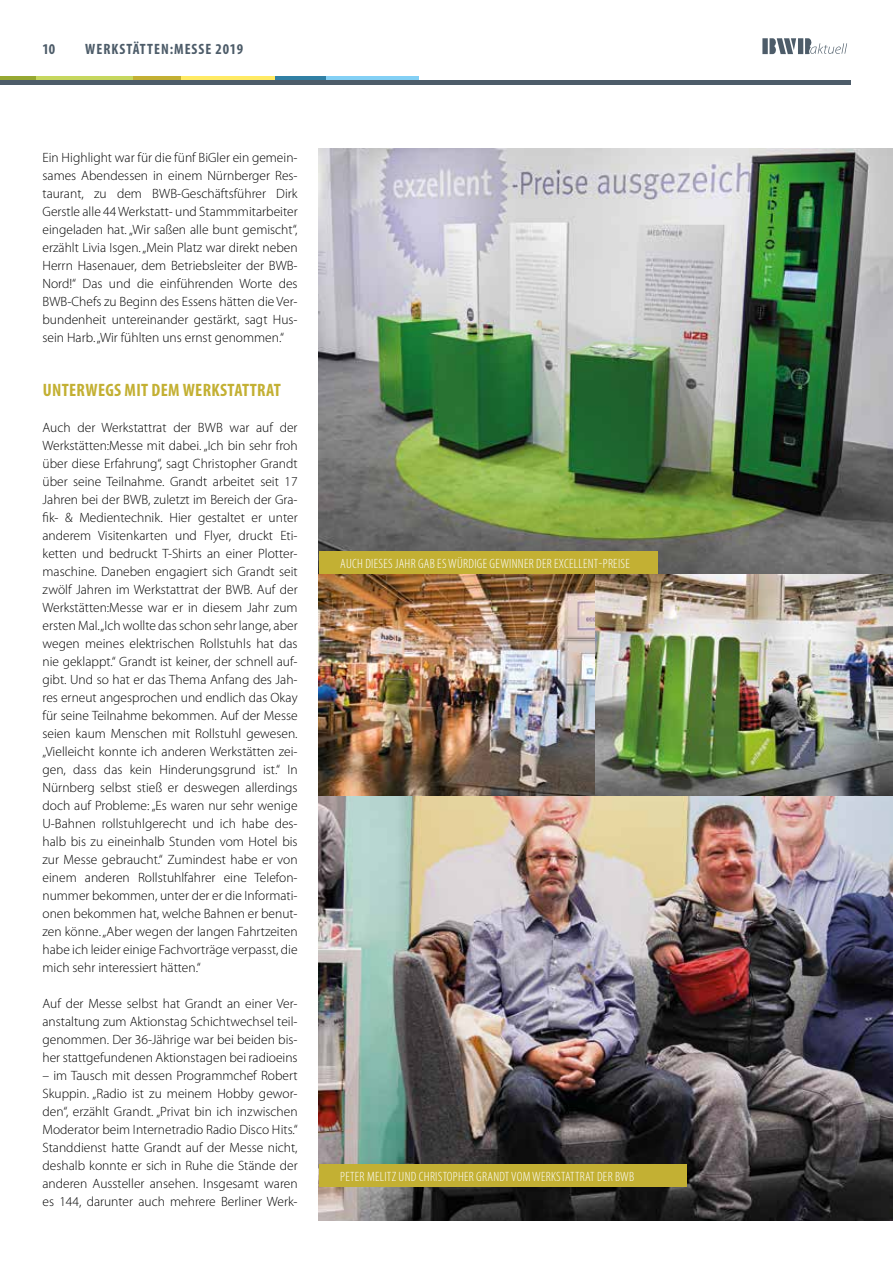
<style>
.page{position:relative;width:893px;height:1263px;background:#fff}
.page>*{position:absolute;margin:0;border:0;box-sizing:border-box;transform-origin:0 0}
.t1{font:700 condensed 18px "Myriad Pro";letter-spacing:.02em;color:#c3b033}
.t2{font:700 condensed 15px "Myriad Pro";letter-spacing:.07em;color:#4d5c69}
.t3{font:300 13.5px/18px "Myriad Pro";color:#000;text-align:justify}
.t4{font:300 condensed 13.5px "Myriad Pro";letter-spacing:.02em;color:#fff}
</style>
<div class="page">
<svg style="left:326px;top:77px;width:93px;height:4px"></svg>
<svg style="left:275px;top:77px;width:51px;height:4px"></svg>
<svg style="left:181px;top:77px;width:94px;height:4px"></svg>
<svg style="left:133px;top:77px;width:48px;height:4px"></svg>
<svg style="left:36px;top:77px;width:97px;height:4px"></svg>
<svg style="left:0;top:77px;width:36px;height:4px"></svg>
<hr style="left:0;top:81px;width:850px;height:4px;background:#4d5c69">
<svg style="left:762px;top:38px;width:85px;height:17px"></svg>
<img style="left:319px;top:149px;width:574px;height:1071px">
<div style="left:319px;top:1165px;width:367px;height:22px;background:#c3b033"></div>
<svg style="left:869px;top:148px;width:24px;height:180px;background:#c1c1c3"></svg>
<div style="left:319px;top:552px;width:338px;height:22px;background:#c3b033"></div>
<p class="t2" style="left:43px;top:39px;width:14px">10</p>
<p class="t2" style="left:85px;top:39px;width:160px">WERKSTÄTTEN:MESSE 2019</p>
<p class="t3" style="left:43px;top:148px;width:257px">Ein Highlight war für die fünf BiGler ein gemein&shy;sames Abendessen in einem Nürnberger Res&shy;taurant, zu dem BWB-Geschäftsführer Dirk Gerstle alle 44 Werkstatt- und Stammmitarbeiter eingeladen hat. „Wir saßen alle bunt gemischt“, erzählt Livia Isgen. „Mein Platz war direkt neben Herrn Hasenauer, dem Betriebsleiter der BWB-Nord!“ Das und die einführenden Worte des BWB-Chefs zu Beginn des Essens hätten die Ver&shy;bundenheit untereinander gestärkt, sagt Hus&shy;sein Harb. „Wir fühlten uns ernst genommen.“</p>
<h1 class="t1" style="left:43px;top:379px;width:240px">UNTERWEGS MIT DEM WERKSTATTRAT</h1>
<p class="t3" style="left:43px;top:418px;width:257px">Auch der Werkstattrat der BWB war auf der Werkstätten:Messe mit dabei. „Ich bin sehr froh über diese Erfahrung“, sagt Christopher Grandt über seine Teilnahme. Grandt arbeitet seit 17<br>Jahren bei der BWB, zuletzt im Bereich der Gra&shy;fik- &amp; Medientechnik. Hier gestaltet er unter anderem Visitenkarten und Flyer, druckt Eti&shy;ketten und bedruckt T-Shirts an einer Plotter&shy;maschine. Daneben engagiert sich Grandt seit zwölf Jahren im Werkstattrat der BWB. Auf der Werkstätten:Messe war er in diesem Jahr zum ersten Mal. „Ich wollte das schon sehr lange, aber wegen meines elektrischen Rollstuhls hat das nie geklappt.“ Grandt ist keiner, der schnell auf&shy;gibt. Und so hat er das Thema Anfang des Jah&shy;res erneut angesprochen und endlich das Okay für seine Teilnahme bekommen. Auf der Messe seien kaum Menschen mit Rollstuhl gewesen. „Vielleicht konnte ich anderen Werkstätten zei&shy;gen, dass das kein Hinderungsgrund ist.“ In Nürnberg selbst stieß er deswegen allerdings doch auf Probleme: „Es waren nur sehr wenige U-Bahnen rollstuhlgerecht und ich habe des&shy;halb bis zu eineinhalb Stunden vom Hotel bis zur Messe gebraucht.“ Zumindest habe er von einem anderen Rollstuhlfahrer eine Telefon&shy;nummer bekommen, unter der er die Informati&shy;onen bekommen hat, welche Bahnen er benut&shy;zen könne. „Aber wegen der langen Fahrtzeiten habe ich leider einige Fachvorträge verpasst, die mich sehr interessiert hätten.“</p>
<p class="t3" style="left:43px;top:994px;width:257px">Auf der Messe selbst hat Grandt an einer Ver&shy;anstaltung zum Aktionstag Schichtwechsel teil&shy;genommen. Der 36-Jährige war bei beiden bis&shy;her stattgefundenen Aktionstagen bei radioeins</p>
<p class="t3" style="left:43px;top:1066px;width:257px">– im Tausch mit dessen Programmchef Robert Skuppin. „Radio ist zu meinem Hobby gewor&shy;den“, erzählt Grandt. „Privat bin ich inzwischen Moderator beim Internetradio Radio Disco Hits.“ Standdienst hatte Grandt auf der Messe nicht, deshalb konnte er sich in Ruhe die Stände der anderen Aussteller ansehen. Insgesamt waren es 144, darunter auch mehrere Berliner Werk-</p>
<p class="t4" style="left:340px;top:555px;width:291px">AUCH DIESES JAHR GAB ES WÜRDIGE GEWINNER DER EXCELLENT-PREISE</p>
<p class="t4" style="left:340px;top:1168px;width:295px">PETER MELITZ UND CHRISTOPHER GRANDT VOM WERKSTATTRAT DER BWB</p>
</div>
